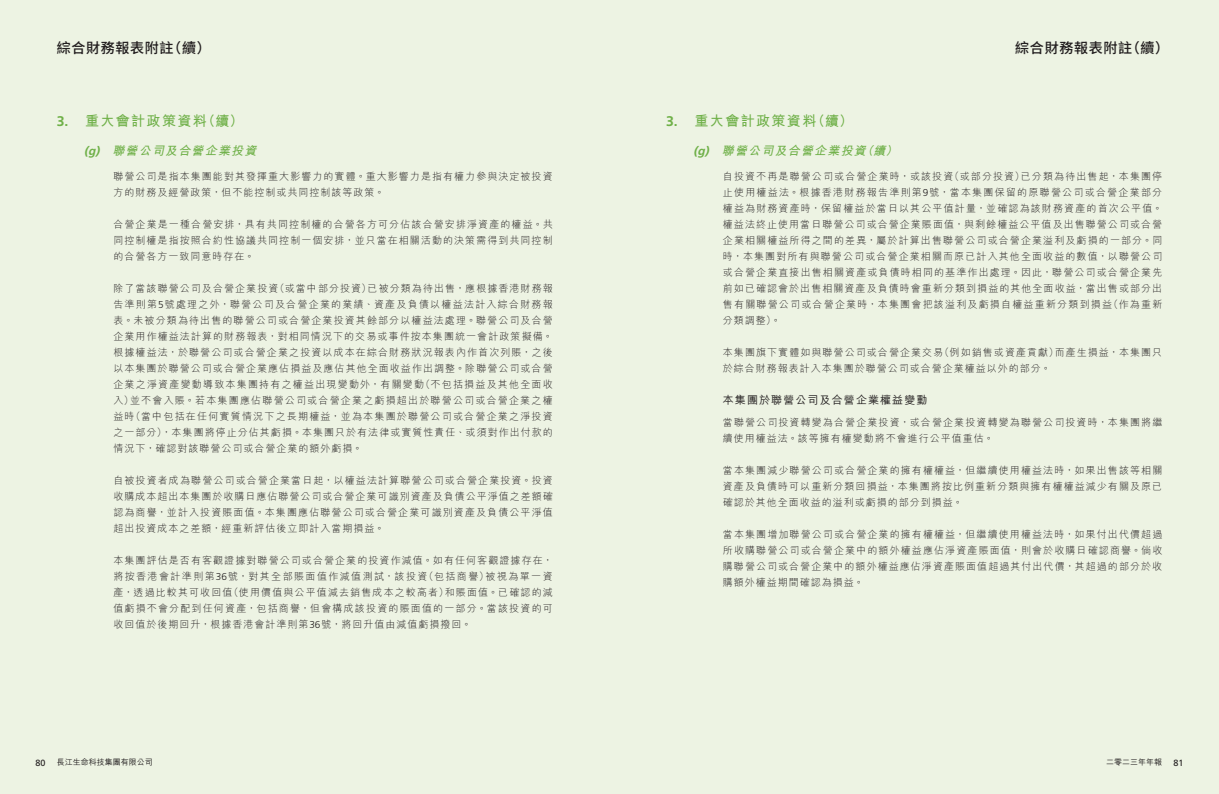
<style>
.page{position:relative;width:1219px;height:794px;background:#fff}
.page>*{position:absolute;margin:0;border:0;box-sizing:border-box;transform-origin:0 0}
.t1{font:700 14px "M Hei HK";letter-spacing:.1em;color:#6fb048}
.t2{font:500 14px "Noto Sans TC";letter-spacing:.05em;color:#231f20}
.t3{font:italic 700 12px "M Hei HK";color:#6fb048}
.t4{font:500 11px "M Hei HK";letter-spacing:.1em;color:#231f20}
.t5{font:300 10px/16px "M Hei HK";letter-spacing:.105em;color:#231f20;text-align:justify}
.t6{font:9px "Frutiger LT Std";color:#231f20}
.t7{font:500 8px "M Hei HK";color:#231f20}
.s1{font-family:"Frutiger LT Std"}
</style>
<div class="page">
<div style="left:0;top:0;width:609px;height:794px;background:#edf3e3"></div>
<div style="left:610px;top:0;width:609px;height:794px;background:#edf3e3"></div>
<h1 class="t2" style="left:57px;top:40px;width:156px">綜合財務報表附註（續）</h1>
<h1 class="t2" style="left:1015px;top:40px;width:155px">綜合財務報表附註（續）</h1>
<h1 class="t1" style="left:57px;top:111px;width:188px"><span class="s1">3.</span> 重大會計政策資料（續）</h1>
<p class="t3" style="left:84px;top:142px;width:177px"><span class="s1">(g)</span> 聯營公司及合營企業投資</p>
<p class="t5" style="left:113px;top:168px;width:441px">聯營公司是指本集團能對其發揮重大影響力的實體。重大影響力是指有權力參與決定被投資方的財務及經營政策，但不能控制或共同控制該等政策。</p>
<p class="t5" style="left:113px;top:216px;width:441px">合營企業是一種合營安排，具有共同控制權的合營各方可分佔該合營安排淨資產的權益。共同控制權是指按照合約性協議共同控制一個安排，並只當在相關活動的決策需得到共同控制的合營各方一致同意時存在。</p>
<p class="t5" style="left:113px;top:280px;width:441px">除了當該聯營公司及合營企業投資（或當中部分投資）已被分類為待出售，應根據香港財務報告準則第<span class="s1">5</span>號處理之外，聯營公司及合營企業的業績、資產及負債以權益法計入綜合財務報表。未被分類為待出售的聯營公司或合營企業投資其餘部分以權益法處理。聯營公司及合營企業用作權益法計算的財務報表，對相同情況下的交易或事件按本集團統一會計政策擬備。根據權益法，於聯營公司或合營企業之投資以成本在綜合財務狀況報表內作首次列賬，之後以本集團於聯營公司或合營企業應佔損益及應佔其他全面收益作出調整。除聯營公司或合營企業之淨資產變動導致本集團持有之權益出現變動外，有關變動（不包括損益及其他全面收入）並不會入賬。若本集團應佔聯營公司或合營企業之虧損超出於聯營公司或合營企業之權益時（當中包括在任何實質情況下之長期權益，並為本集團於聯營公司或合營企業之淨投資之一部分），本集團將停止分佔其虧損。本集團只於有法律或實質性責任、或須對作出付款的情況下，確認對該聯營公司或合營企業的額外虧損。</p>
<p class="t5" style="left:113px;top:472px;width:441px">自被投資者成為聯營公司或合營企業當日起，以權益法計算聯營公司或合營企業投資。投資收購成本超出本集團於收購日應佔聯營公司或合營企業可識別資產及負債公平淨值之差額確認為商譽，並計入投資賬面值。本集團應佔聯營公司或合營企業可識別資產及負債公平淨值超出投資成本之差額，經重新評估後立即計入當期損益。</p>
<p class="t5" style="left:113px;top:552px;width:441px">本集團評估是否有客觀證據對聯營公司或合營企業的投資作減值。如有任何客觀證據存在，將按香港會計準則第<span class="s1">36</span>號，對其全部賬面值作減值測試，該投資（包括商譽）被視為單一資產，透過比較其可收回值（使用價值與公平值減去銷售成本之較高者）和賬面值。已確認的減值虧損不會分配到任何資產，包括商譽，但會構成該投資的賬面值的一部分。當該投資的可收回值於後期回升，根據香港會計準則第<span class="s1">36</span>號，將回升值由減值虧損撥回。</p>
<h1 class="t1" style="left:666px;top:111px;width:188px"><span class="s1">3.</span> 重大會計政策資料（續）</h1>
<p class="t3" style="left:694px;top:142px;width:209px"><span class="s1">(g)</span> 聯營公司及合營企業投資（續）</p>
<p class="t5" style="left:723px;top:168px;width:441px">自投資不再是聯營公司或合營企業時，或該投資（或部分投資）已分類為待出售起，本集團停止使用權益法。根據香港財務報告準則第<span class="s1">9</span>號，當本集團保留的原聯營公司或合營企業部分權益為財務資產時，保留權益於當日以其公平值計量，並確認為該財務資產的首次公平值。權益法終止使用當日聯營公司或合營企業賬面值，與剩餘權益公平值及出售聯營公司或合營企業相關權益所得之間的差異，屬於計算出售聯營公司或合營企業溢利及虧損的一部分。同時，本集團對所有與聯營公司或合營企業相關而原已計入其他全面收益的數值，以聯營公司或合營企業直接出售相關資產或負債時相同的基準作出處理。因此，聯營公司或合營企業先前如已確認會於出售相關資產及負債時會重新分類到損益的其他全面收益，當出售或部分出售有關聯營公司或合營企業時，本集團會把該溢利及虧損自權益重新分類到損益（作為重新分類調整）。</p>
<p class="t5" style="left:723px;top:344px;width:441px">本集團旗下實體如與聯營公司或合營企業交易（例如銷售或資產貢獻）而產生損益，本集團只於綜合財務報表計入本集團於聯營公司或合營企業權益以外的部分。</p>
<p class="t4" style="left:723px;top:392px;width:206px">本集團於聯營公司及合營企業權益變動</p>
<p class="t5" style="left:723px;top:414px;width:441px">當聯營公司投資轉變為合營企業投資，或合營企業投資轉變為聯營公司投資時，本集團將繼續使用權益法。該等擁有權變動將不會進行公平值重估。</p>
<p class="t5" style="left:723px;top:462px;width:441px">當本集團減少聯營公司或合營企業的擁有權權益，但繼續使用權益法時，如果出售該等相關資產及負債時可以重新分類回損益，本集團將按比例重新分類與擁有權權益減少有關及原已確認於其他全面收益的溢利或虧損的部分到損益。</p>
<p class="t5" style="left:723px;top:526px;width:441px">當本集團增加聯營公司或合營企業的擁有權權益，但繼續使用權益法時，如果付出代價超過所收購聯營公司或合營企業中的額外權益應佔淨資產賬面值，則會於收購日確認商譽。倘收購聯營公司或合營企業中的額外權益應佔淨資產賬面值超過其付出代價，其超過的部分於收購額外權益期間確認為損益。</p>
<p class="t6" style="left:35px;top:757px;width:12px">80</p>
<p class="t7" style="left:57px;top:756px;width:97px">長江生命科技集團有限公司</p>
<p class="t7" style="left:1106px;top:756px;width:57px">二零二三年年報</p>
<p class="t6" style="left:1174px;top:757px;width:12px">81</p>
</div>
